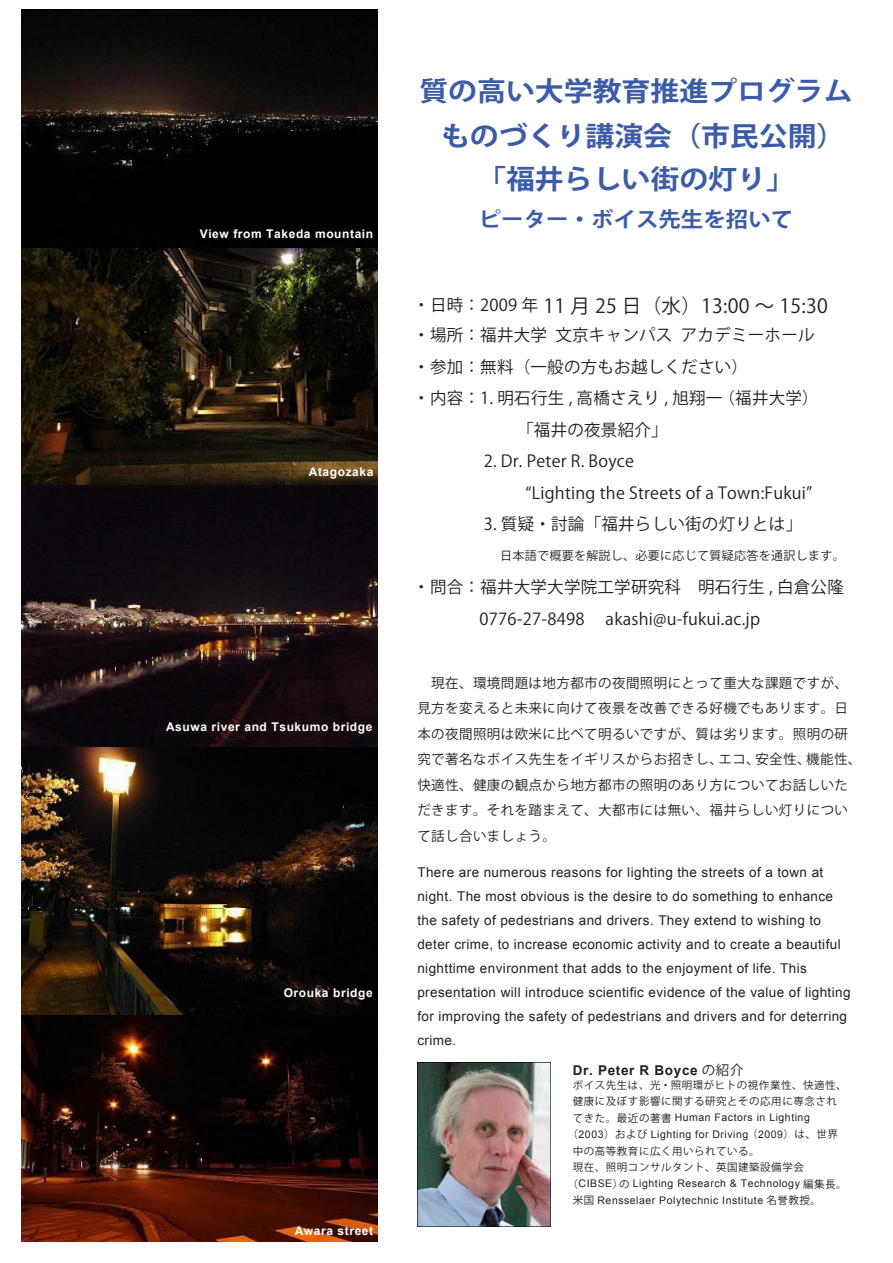
<style>
.page{position:relative;width:893px;height:1263px;background:#fff}
.page>*{position:absolute;margin:0;border:0;box-sizing:border-box;transform-origin:0 0}
.t1{font:700 27px/45px "Koz Go Pro";color:#3c5ca8;text-align:center;scale:1.07 1}
.t2{font:700 21px "Koz Go Pro";color:#3c5ca8;scale:1.07 1}
.t3{font:19.5px "Koz Go Pro";letter-spacing:.015em;color:#231f20}
.t4{font:16.5px/31.5px "Koz Go Pro";letter-spacing:.015em;color:#231f20}
.t5{font:13.5px/24px "Arial";letter-spacing:.03em;color:#231f20}
.t6{font:13.5px/25.5px "Koz Go Pro";letter-spacing:.03em;color:#231f20}
.t7{font:700 13.5px "Arial";letter-spacing:.05em;color:#231f20}
.t8{font:700 12px "Arial";letter-spacing:.05em;color:#fff}
.t9{font:12px "Koz Go Pro";letter-spacing:.025em;color:#231f20}
.t10{font:10.5px/16.5px "Arial";letter-spacing:.05em;color:#231f20}
.t11{font:10.5px/16.5px "Koz Go Pro";letter-spacing:.05em;color:#231f20}
.s1{font-size:16.5px}
.s2{font-family:"Koz Go Pro";font-weight:400}
.s3{font-family:"Koz Go Pro"}
</style>
<div class="page">
<img style="left:22px;top:1014px;width:356px;height:227px">
<img style="left:22px;top:485px;width:356px;height:529px">
<img style="left:22px;top:10px;width:356px;height:475px">
<img style="left:417px;top:1063px;width:134px;height:163px">
<p class="t8" style="left:200px;top:226px;width:175px">View from Takeda mountain</p>
<p class="t8" style="left:309px;top:464px;width:66px">Atagozaka</p>
<p class="t8" style="left:166px;top:718px;width:208px">Asuwa river and Tsukumo bridge</p>
<p class="t8" style="left:284px;top:985px;width:91px">Orouka bridge</p>
<p class="t8" style="left:295px;top:1223px;width:80px">Awara street</p>
<h1 class="t1" style="left:419px;top:70px;width:407px">質の高い大学教育推進プログラムものづくり講演会（市民公開）</h1>
<h1 class="t1" style="left:477px;top:158px;width:299px">「福井らしい街の灯り」</h1>
<h2 class="t2" style="left:479px;top:205px;width:296px">ピーター・ボイス先生を招いて</h2>
<h3 class="t3" style="left:413px;top:293px;width:416px"><span class="s1">・日時：2009 年</span> 11 月 25 日（水）13:00 ～ 15:30</h3>
<p class="t4" style="left:413px;top:320px;width:403px">・場所：福井大学 文京キャンパス アカデミーホール</p>
<p class="t4" style="left:413px;top:351px;width:336px">・参加：無料（一般の方もお越しください）</p>
<p class="t4" style="left:413px;top:383px;width:407px">・内容：1. 明石行生 , 高橋さえり , 旭翔一 （福井大学）</p>
<p class="t4" style="left:517px;top:414px;width:152px">「福井の夜景紹介」</p>
<p class="t4" style="left:525px;top:446px;width:288px;text-indent:-42px">2. Dr. Peter R. Boyce<br>“Lighting the Streets of a Town:Fukui”</p>
<p class="t4" style="left:484px;top:509px;width:320px">3. 質疑・討論「福井らしい街の灯りとは」</p>
<p class="t9" style="left:500px;top:548px;width:346px">日本語で概要を解説し、必要に応じて質疑応答を通訳します。</p>
<p class="t4" style="left:480px;top:572px;width:366px;text-indent:-66px">・問合：福井大学大学院工学研究科　明石行生 , 白倉公隆<br>0776-27-8498　 akashi@u-fukui.ac.jp</p>
<p class="t6" style="left:417px;top:670px;width:445px">　現在、環境問題は地方都市の夜間照明にとって重大な課題ですが、見方を変えると未来に向けて夜景を改善できる好機でもあります。日本の夜間照明は欧米に比べて明るいですが、質は劣ります。照明の研究で著名なボイス先生をイギリスからお招きし、エコ、安全性、機能性、快適性、健康の観点から地方都市の照明のあり方についてお話しいただきます。それを踏まえて、大都市には無い、福井らしい灯りについて話し合いましょう。</p>
<p class="t5" style="left:417px;top:860px;width:435px">There are numerous reasons for lighting the streets of a town at night. The most obvious is the desire to do something to enhance the safety of pedestrians and drivers. They extend to wishing to deter crime, to increase economic activity and to create a beautiful nighttime environment that adds to the enjoyment of life. This presentation will introduce scientific evidence of the value of lighting for improving the safety of pedestrians and drivers and for deterring crime.</p>
<p class="t7" style="left:573px;top:1061px;width:172px">Dr. Peter R Boyce <span class="s2">の紹介</span></p>
<p class="t11" style="left:573px;top:1077px;width:275px">ボイス先生は、光・照明環がヒトの視作業性、快適性、健康に及ぼす影響に関する研究とその応用に専念され</p>
<p class="t10" style="left:568px;top:1109px;width:272px;text-indent:5px"><span class="s3">てきた。最近の著書</span> Human Factors in Lighting<span class="s3">（</span>2003<span class="s3">）および</span> Lighting for Driving <span class="s3">（</span>2009<span class="s3">）は、世界</span></p>
<p class="t11" style="left:573px;top:1143px;width:232px">中の高等教育に広く用いられている。<br>現在、照明コンサルタント、英国建築設備学会</p>
<p class="t10" style="left:573px;top:1175px;width:275px;text-indent:-5px"><span class="s3">（</span>CIBSE<span class="s3">）の</span> Lighting Research &amp; Technology <span class="s3">編集長。米国</span> Rensselaer Polytechnic Institute <span class="s3">名誉教授。</span></p>
</div>
